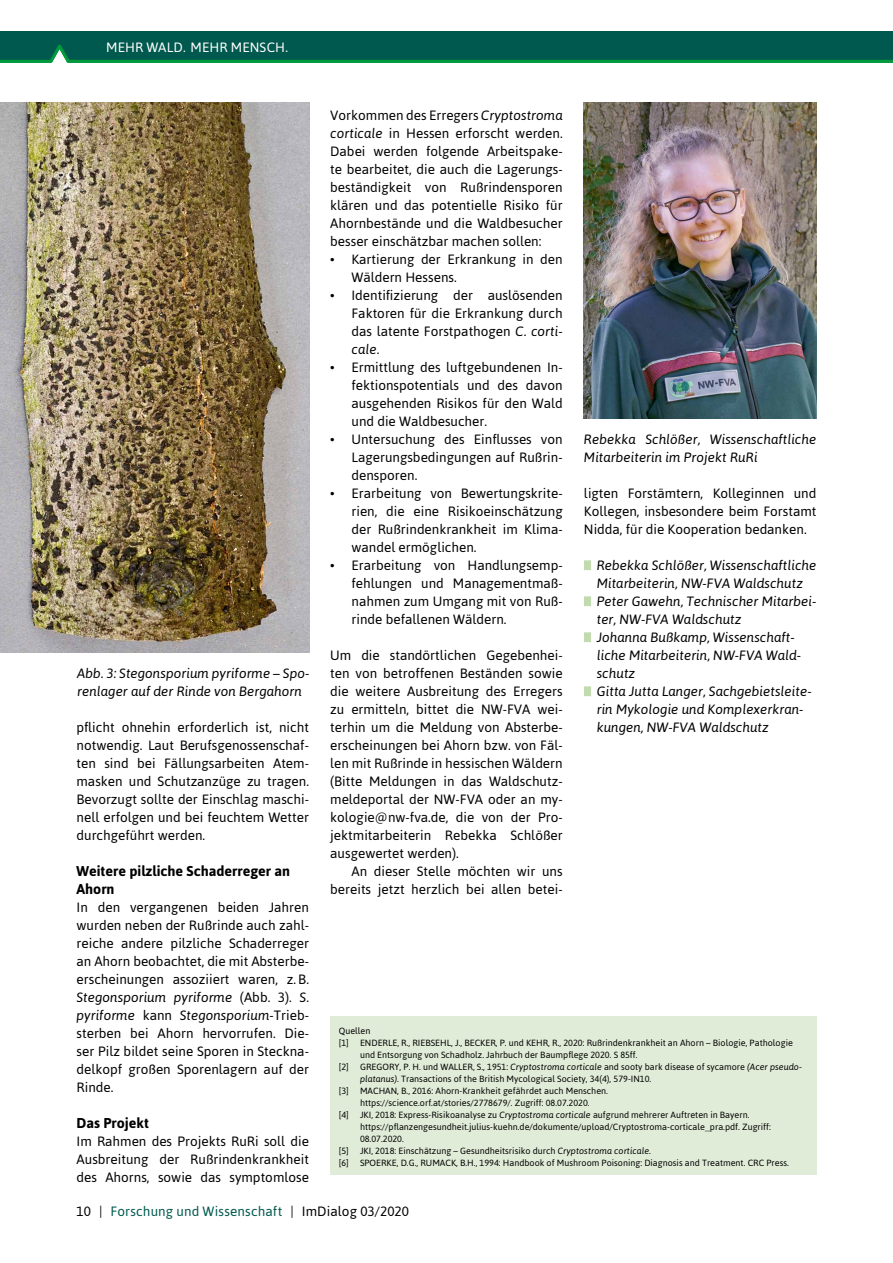
<style>
.page{position:relative;width:893px;height:1263px;background:#fff}
.page>*{position:absolute;margin:0;border:0;box-sizing:border-box;transform-origin:0 0}
.t1{font:700 14.25px/18px "Asap";color:#000}
.t2{font:13.5px/18px "Asap";color:#000;text-align:justify}
.t3{font:italic 13.5px/18px "Asap";color:#000}
.t4{font:13.5px "Asap";letter-spacing:.01em;color:#00594e}
.t5{font:13.5px "Asap";letter-spacing:.005em;color:#fff}
.t6{font:9px "Asap";color:#000}
.s1{font-style:italic}
.s2{color:#000}
</style>
<div class="page">
<img style="left:0;top:103px;width:309px;height:549px">
<img style="left:584px;top:103px;width:232px;height:315px">
<div style="left:584px;top:560px;width:7px;height:10px;background:#c1daae"></div>
<div style="left:584px;top:596px;width:7px;height:10px;background:#c1daae"></div>
<div style="left:584px;top:632px;width:7px;height:10px;background:#c1daae"></div>
<div style="left:584px;top:686px;width:7px;height:10px;background:#c1daae"></div>
<div style="left:330px;top:1016px;width:486px;height:159px;background:#e1ecd8"></div>
<svg style="left:0;top:31px;width:893px;height:32px;background:#01604d"></svg>
<p class="t5" style="left:106px;top:38px;width:183px">MEHR WALD. MEHR MENSCH.</p>
<p class="t3" style="left:77px;top:664px;width:234px">Abb. 3: Stegonsporium pyriforme – Spo&shy;renlager auf der Rinde von Bergahorn</p>
<p class="t2" style="left:77px;top:718px;width:234px">pflicht ohnehin erforderlich ist, nicht notwendig. Laut Berufsgenossenschaf&shy;ten sind bei Fällungsarbeiten Atem&shy;masken und Schutzanzüge zu tragen.<br>Bevorzugt sollte der Einschlag maschi&shy;nell erfolgen und bei feuchtem Wetter durchgeführt werden.</p>
<p class="t1" style="left:77px;top:861px;width:215px">Weitere pilzliche Schaderreger an<br>Ahorn</p>
<p class="t2" style="left:77px;top:898px;width:234px">In den vergangenen beiden Jahren wurden neben der Rußrinde auch zahl&shy;reiche andere pilzliche Schaderreger an Ahorn beobachtet, die mit Absterbe&shy;erscheinungen assoziiert waren, z. B.<br><span class="s1">Stegonsporium pyriforme</span> (Abb. 3). <span class="s1">S. pyriforme</span> kann <span class="s1">Stegonsporium-</span>Trieb&shy;sterben bei Ahorn hervorrufen. Die&shy;ser Pilz bildet seine Sporen in Steckna&shy;delkopf großen Sporenlagern auf der Rinde.</p>
<p class="t1" style="left:77px;top:1113px;width:74px">Das Projekt</p>
<p class="t2" style="left:77px;top:1132px;width:234px">Im Rahmen des Projekts RuRi soll die Ausbreitung der Rußrindenkrankheit des Ahorns, sowie das symptomlose</p>
<p class="t2" style="left:330px;top:106px;width:234px">Vorkommen des Erregers <span class="s1">Cryptostroma corticale</span> in Hessen erforscht werden.<br>Dabei werden folgende Arbeitspake&shy;te bearbeitet, die auch die Lagerungs&shy;beständigkeit von Rußrindensporen klären und das potentielle Risiko für Ahornbestände und die Waldbesucher besser einschätzbar machen sollen:</p>
<p class="t2" style="left:351px;top:250px;width:213px;text-indent:-21px">• Kartierung der Erkrankung in den<br>Wäldern Hessens.</p>
<p class="t2" style="left:351px;top:286px;width:213px;text-indent:-21px">• Identifizierung der auslösenden Faktoren für die Erkrankung durch das latente Forstpathogen <span class="s1">C. corti&shy;cale.</span></p>
<p class="t2" style="left:351px;top:358px;width:213px;text-indent:-21px">• Ermittlung des luftgebundenen In&shy;fektionspotentials und des davon ausgehenden Risikos für den Wald und die Waldbesucher.</p>
<p class="t2" style="left:351px;top:430px;width:213px;text-indent:-21px">• Untersuchung des Einflusses von Lagerungsbedingungen auf Rußrin&shy;densporen.</p>
<p class="t2" style="left:351px;top:484px;width:213px;text-indent:-21px">• Erarbeitung von Bewertungskrite&shy;rien, die eine Risikoeinschätzung der Rußrindenkrankheit im Klima&shy;wandel ermöglichen.</p>
<p class="t2" style="left:351px;top:556px;width:213px;text-indent:-21px">• Erarbeitung von Handlungsemp&shy;fehlungen und Managementmaß&shy;nahmen zum Umgang mit von Ruß&shy;rinde befallenen Wäldern.</p>
<p class="t2" style="left:330px;top:646px;width:234px">Um die standörtlichen Gegebenhei&shy;ten von betroffenen Beständen sowie die weitere Ausbreitung des Erregers zu ermitteln, bittet die NW-FVA wei&shy;terhin um die Meldung von Absterbe&shy;erscheinungen bei Ahorn bzw. von Fäl&shy;len mit Rußrinde in hessischen Wäldern (Bitte Meldungen in das Waldschutz&shy;meldeportal der NW-FVA oder an my&shy;kologie@nw-fva.de, die von der Pro&shy;jektmitarbeiterin Rebekka Schlößer ausgewertet werden).</p>
<p class="t2" style="left:330px;top:862px;width:234px;text-align:right">An dieser Stelle möchten wir uns bereits jetzt herzlich bei allen betei-</p>
<p class="t3" style="left:584px;top:430px;width:234px">Rebekka Schlößer, Wissenschaftliche<br>Mitarbeiterin im Projekt RuRi</p>
<p class="t2" style="left:584px;top:484px;width:234px">ligten Forstämtern, Kolleginnen und Kollegen, insbesondere beim Forstamt Nidda, für die Kooperation bedanken.</p>
<p class="t3" style="left:597px;top:556px;width:221px">Rebekka Schlößer, Wissenschaftliche<br>Mitarbeiterin, NW-FVA Waldschutz<br>Peter Gawehn, Technischer Mitarbei&shy;ter, NW-FVA Waldschutz<br>Johanna Bußkamp, Wissenschaft&shy;liche Mitarbeiterin, NW-FVA Wald&shy;schutz<br>Gitta Jutta Langer, Sachgebietsleite&shy;rin Mykologie und Komplexerkran&shy;kungen, NW-FVA Waldschutz</p>
<p class="t6" style="left:339px;top:1025px;width:33px">Quellen</p>
<p class="t6" style="left:339px;top:1037px;width:456px">[1] ENDERLE, R., RIEBSEHL, J., BECKER, P. und KEHR, R., 2020: Rußrindenkrankheit an Ahorn – Biologie, Pathologie</p>
<p class="t6" style="left:360px;top:1049px;width:278px">und Entsorgung von Schadholz. Jahrbuch der Baumpflege 2020. S 85ff.</p>
<p class="t6" style="left:339px;top:1061px;width:465px">[2] GREGORY, P. H. und WALLER, S., 1951: <span class="s1">Cryptostroma corticale</span> and sooty bark disease of sycamore <span class="s1">(Acer pseudo-</span></p>
<p class="t6" style="left:360px;top:1073px;width:292px"><span class="s1">platanus)</span>. Transactions of the British Mycological Society, 34(4), 579-IN10.</p>
<p class="t6" style="left:339px;top:1085px;width:270px">[3] MACHAN, B., 2016: Ahorn-Krankheit gefährdet auch Menschen.</p>
<p class="t6" style="left:360px;top:1097px;width:230px">https://science.orf.at/stories/2778679/. Zugriff: 08.07.2020.</p>
<p class="t6" style="left:339px;top:1109px;width:411px">[4] JKI, 2018: Express-Risikoanalyse zu <span class="s1">Cryptostroma corticale</span> aufgrund mehrerer Auftreten in Bayern.</p>
<p class="t6" style="left:360px;top:1121px;width:412px">https://pflanzengesundheit.julius-kuehn.de/dokumente/upload/Cryptostroma-corticale_pra.pdf. Zugriff:</p>
<p class="t6" style="left:360px;top:1133px;width:44px">08.07.2020.</p>
<p class="t6" style="left:339px;top:1145px;width:313px">[5] JKI, 2018: Einschätzung – Gesundheitsrisiko durch <span class="s1">Cryptostroma corticale</span>.</p>
<p class="t6" style="left:339px;top:1157px;width:451px">[6] SPOERKE, D.G., RUMACK, B.H., 1994: Handbook of Mushroom Poisoning: Diagnosis and Treatment. CRC Press.</p>
<p class="t4" style="left:77px;top:1203px;width:334px"><span class="s2">10 |</span> Forschung und Wissenschaft <span class="s2">| ImDialog 03/2020</span></p>
</div>
